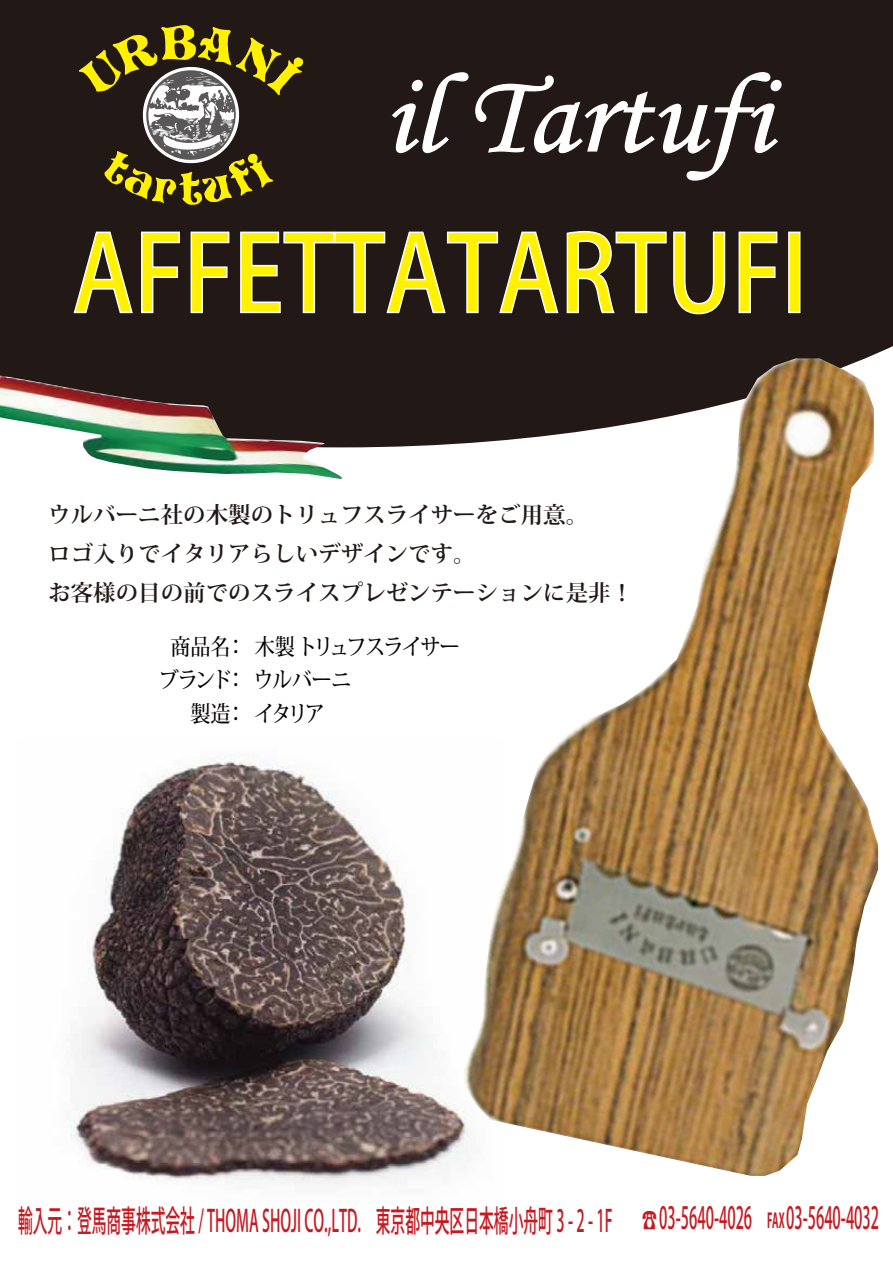
<style>
.page{position:relative;width:893px;height:1263px;background:#fff}
.page>*{position:absolute;margin:0;border:0;box-sizing:border-box;transform-origin:0 0}
.t1{font:113.55px "Monotype Corsiva";color:#fff;scale:1.05 1}
.t2{font:500 104.7px "Koz Go Pr 6 N";color:#fff100;scale:.9 1}
.t3{font:500 30.3px "Koz Go Pro";color:#c61a22;scale:.49 1}
.t4{font:700 22.5px/39.3px "Koz Min Pro";color:#221815}
.t5{font:500 22.5px "Koz Min Pro";letter-spacing:-.08em;color:#040000;scale:.9 1}
.s1{font-weight:400;font-size:27.15px}
.s2{font-weight:700;font-size:20.25px}
</style>
<div class="page">
<div style="left:0;top:0;width:893px;height:447px;background:#221815"></div>
<img style="left:70px;top:756px;width:394px;height:428px">
<img style="left:464px;top:358px;width:414px;height:818px">
<svg style="left:391px;top:72px;width:78px;height:82px;background:#342b28"></svg>
<svg style="left:475px;top:71px;width:307px;height:110px;background:#312825"></svg>
<svg style="left:73px;top:230px;width:61px;height:84px;background:#39302e"></svg>
<svg style="left:140px;top:231px;width:41px;height:83px;background:#3d3432"></svg>
<svg style="left:190px;top:231px;width:40px;height:83px;background:#3e3533"></svg>
<svg style="left:239px;top:230px;width:320px;height:84px;background:#382f2d"></svg>
<svg style="left:566px;top:230px;width:160px;height:85px;background:#3a322f"></svg>
<svg style="left:738px;top:231px;width:40px;height:83px;background:#3e3533"></svg>
<div style="left:788px;top:232px;width:12px;height:81px;border:2px solid #fff"></div>
<svg style="left:77px;top:19px;width:229px;height:188px;background:#564d2a"></svg>
<img style="left:0;top:375px;width:342px;height:104px">
<h1 class="t1" style="left:383px;top:47px;width:371px">il Tartufi</h1>
<h2 class="t2" style="left:72px;top:215px;width:818px">AFFETTATARTUFI</h2>
<p class="t4" style="left:48px;top:494px;width:587px">ウルバーニ社の木製のトリュフスライサーをご用意。<br>ロゴ入りでイタリアらしいデザインです。<br>お客様の目の前でのスライスプレゼンテーションに是非！</p>
<p class="t5" style="left:170px;top:631px;width:323px">商品名：木製 トリュフスライサー</p>
<p class="t5" style="left:159px;top:664px;width:216px">ブランド：ウルバーニ</p>
<p class="t5" style="left:190px;top:697px;width:151px">製造：イタリア</p>
<p class="t3" style="left:18px;top:1201px;width:1759px">輸入元：登馬商事株式会社 / THOMA SHOJI CO.,LTD.　東京都中央区日本橋小舟町 3 - 2 - 1F <span class="s1">☎</span> 03-5640-4026 <span class="s2">FAX</span>03-5640-4032</p>
</div>
